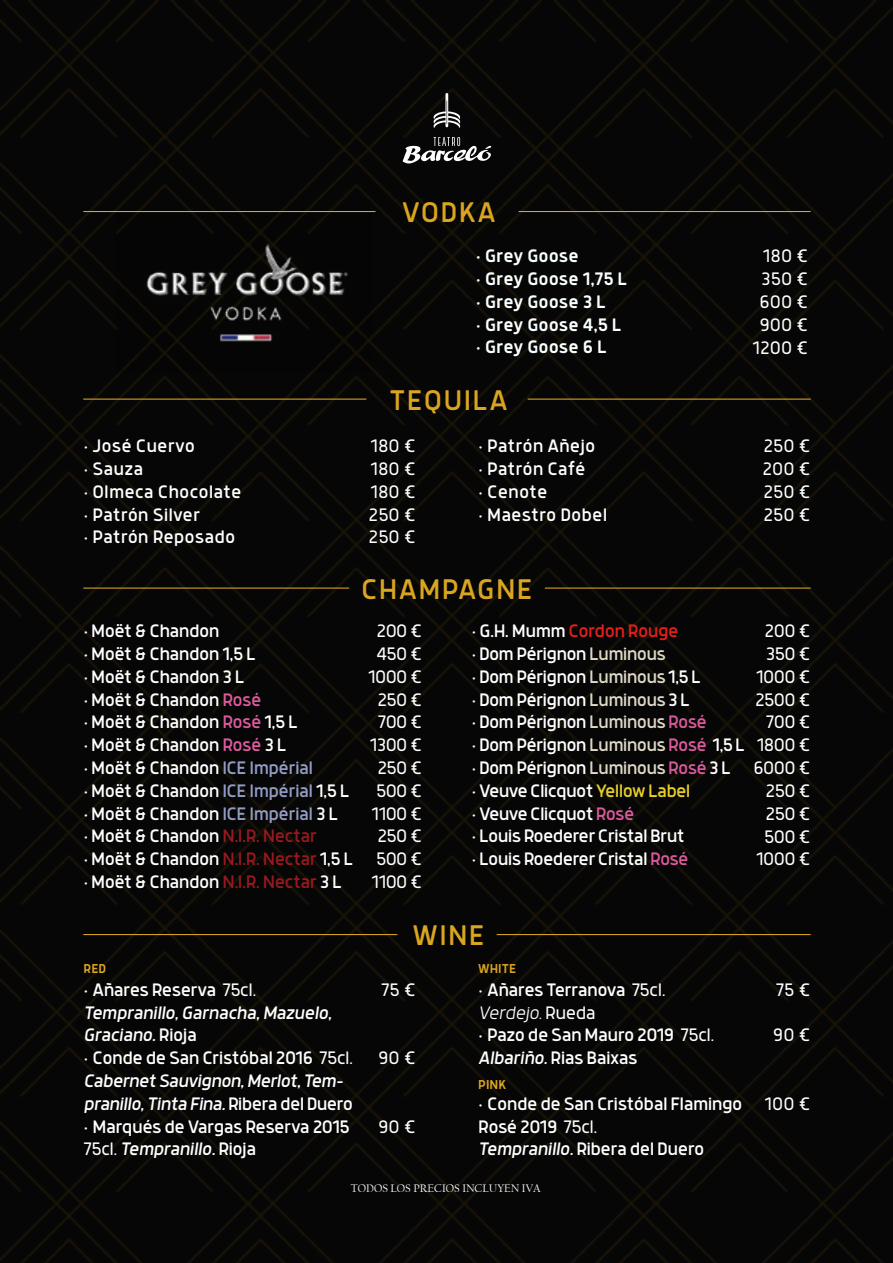
<style>
.page{position:relative;width:893px;height:1263px;background:#fff}
.page>*{position:absolute;margin:0;border:0;box-sizing:border-box;transform-origin:0 0}
.t1{font:31.35px "Anteb Alt";letter-spacing:.04em;color:#daa520}
.t2{font:19.95px/22.8px "Anteb Alt";letter-spacing:-.03em;color:#fff}
.t3{font:italic 19.95px/22.8px "Anteb Alt";letter-spacing:-.035em;color:#fff}
.t4{font:300 19.95px/22.8px "Anteb Alt";letter-spacing:-.03em;color:#fff;text-align:justify}
.t5{font:19.95px/22.8px "Anteb Alt";color:#fff}
.t6{font:500 19.95px/22.8px "Anteb Alt";color:#faffff}
.t7{font:300 19.95px/22.8px "Anteb Alt";color:#fff;text-align:center}
.t8{font:500 14.25px "Anteb Alt";color:#daa520}
.t9{font:11.55px "Californian FB";color:#fff}
.s1{color:#db5a9c}
.s2{color:#929cc4}
.s3{color:#929cc3}
.s4{color:#97191d}
.s5{color:#e41f1a}
.s6{color:#ded8c6}
.s7{color:#da599b}
.s8{color:#e5cd2a}
.s9{font-style:normal}
.s10{font-weight:300;font-style:normal}
.s11{font-weight:300}
.s12{font-weight:300;font-style:italic}
.s13{font-style:italic}
</style>
<div class="page">
<img style="left:0;top:0;width:893px;height:1263px">
<svg style="left:434px;top:93px;width:26px;height:35px"></svg>
<svg style="left:401px;top:137px;width:95px;height:27px"></svg>
<hr style="left:528px;top:399px;width:283px;height:1px;background:#daa520">
<hr style="left:497px;top:934px;width:314px;height:1px;background:#daa520">
<hr style="left:83px;top:399px;width:283px;height:1px;background:#daa520">
<hr style="left:83px;top:934px;width:314px;height:1px;background:#daa520">
<img style="left:116px;top:210px;width:257px;height:163px">
<hr style="left:519px;top:211px;width:292px;height:1px;background:#daa520">
<hr style="left:83px;top:211px;width:292px;height:1px;background:#daa520">
<hr style="left:545px;top:587px;width:266px;height:2px;background:#daa520">
<hr style="left:83px;top:587px;width:266px;height:2px;background:#daa520">
<h1 class="t1" style="left:402px;top:194px;width:96px">VODKA</h1>
<p class="t6" style="left:476px;top:244px;width:153px">· Grey Goose<br>· Grey Goose 1,75 L · Grey Goose 3 L<br>· Grey Goose 4,5 L · Grey Goose 6 L</p>
<p class="t7" style="left:752px;top:244px;width:57px">180 €<br>350 €<br>600 €<br>900 €<br>1200 €</p>
<h1 class="t1" style="left:390px;top:381px;width:120px">TEQUILA</h1>
<p class="t5" style="left:84px;top:434px;width:160px">· José Cuervo<br>· Sauza<br>· Olmeca Chocolate · Patrón Silver<br>· Patrón Reposado</p>
<p class="t5" style="left:478px;top:434px;width:131px">· Patrón Añejo<br>· Patrón Café<br>· Cenote<br>· Maestro Dobel</p>
<p class="t4" style="left:369px;top:434px;width:49px">180 € 180 € 180 € 250 € 250 €</p>
<h1 class="t1" style="left:361px;top:570px;width:173px">CHAMPAGNE</h1>
<p class="t4" style="left:762px;top:434px;width:50px">250 € 200 € 250 € 250 €</p>
<p class="t2" style="left:83px;top:619px;width:272px">· Moët &amp; Chandon<br>· Moët &amp; Chandon 1,5 L<br>· Moët &amp; Chandon 3 L<br>· Moët &amp; Chandon <span class="s1">Rosé<br></span>· Moët &amp; Chandon <span class="s1">Rosé</span> 1,5 L<br>· Moët &amp; Chandon <span class="s1">Rosé</span> 3 L<br>· Moët &amp; Chandon <span class="s2">ICE Impérial<br></span>· Moët &amp; Chandon <span class="s3">ICE Impérial</span> 1,5 L · Moët &amp; Chandon <span class="s3">ICE Impérial</span> 3 L<br>· Moët &amp; Chandon <span class="s4">N.I.R. Nectar<br></span>· Moët &amp; Chandon <span class="s4">N.I.R. Nectar</span> 1,5 L · Moët &amp; Chandon <span class="s4">N.I.R. Nectar</span> 3 L</p>
<p class="t2" style="left:472px;top:619px;width:275px">· G.H. Mumm <span class="s5">Cordon Rouge<br></span>· Dom Pérignon <span class="s6">Luminous<br></span>· Dom Pérignon <span class="s6">Luminous</span> 1,5 L<br>· Dom Pérignon <span class="s6">Luminous</span> 3 L<br>· Dom Pérignon <span class="s6">Luminous</span> <span class="s7">Rosé<br></span>· Dom Pérignon <span class="s6">Luminous</span> <span class="s7">Rosé</span> 1,5 L · Dom Pérignon <span class="s6">Luminous</span> <span class="s7">Rosé</span> 3 L<br>· Veuve Clicquot <span class="s8">Yellow Label<br></span>· Veuve Clicquot <span class="s7">Rosé<br></span>· Louis Roederer Cristal Brut<br>· Louis Roederer Cristal <span class="s7">Rosé</span></p>
<p class="t4" style="left:368px;top:619px;width:56px;text-align:center">200 €<br>450 €<br>1000 €<br>250 €<br>700 €<br>1300 €<br>250 €<br>500 €<br>1100 €<br>250 €<br>500 €<br>1100 €</p>
<p class="t4" style="left:753px;top:619px;width:59px;text-align:right">200 €<br>350 €<br>1000 €<br>2500 €<br>700 €<br>1800 €<br>6000 €<br>250 €<br>250 €<br>500 €<br>1000 €</p>
<h1 class="t1" style="left:413px;top:917px;width:74px">WINE</h1>
<p class="t8" style="left:84px;top:959px;width:24px">RED</p>
<p class="t8" style="left:478px;top:959px;width:40px">WHITE</p>
<p class="t3" style="left:84px;top:977px;width:271px"><span class="s9">· Añares Reserva</span> <span class="s10">75cl.<br></span>Tempranillo, Garnacha, Mazuelo,<br>Graciano. <span class="s9">Rioja<br>· Conde de San Cristóbal 2016</span> <span class="s10">75cl.<br></span>Cabernet Sauvignon, Merlot, Tem&shy;pranillo, Tinta Fina. <span class="s9">Ribera del Duero · Marqués de Vargas Reserva 2015<br></span><span class="s10">75cl.</span> Tempranillo. <span class="s9">Rioja</span></p>
<p class="t2" style="left:478px;top:977px;width:238px">· Añares Terranova <span class="s11">75cl.<br></span><span class="s12">Verdejo.</span> <span class="s11">Rueda<br></span>· Pazo de San Mauro 2019 <span class="s11">75cl.<br></span><span class="s13">Albariño.</span> Rias Baixas</p>
<p class="t4" style="left:381px;top:978px;width:36px">75 €</p>
<p class="t4" style="left:378px;top:1046px;width:39px">90 €</p>
<p class="t8" style="left:478px;top:1075px;width:30px">PINK</p>
<p class="t2" style="left:478px;top:1091px;width:266px">· Conde de San Cristóbal Flamingo<br>Rosé 2019 <span class="s11">75cl.<br></span><span class="s13">Tempranillo.</span> Ribera del Duero</p>
<p class="t4" style="left:378px;top:1114px;width:39px">90 €</p>
<p class="t9" style="left:351px;top:1182px;width:191px">TODOS LOS PRECIOS INCLUYEN IVA</p>
<p class="t4" style="left:776px;top:978px;width:36px">75 €</p>
<p class="t4" style="left:773px;top:1023px;width:39px">90 €</p>
<p class="t4" style="left:765px;top:1092px;width:48px">100 €</p>
</div>
